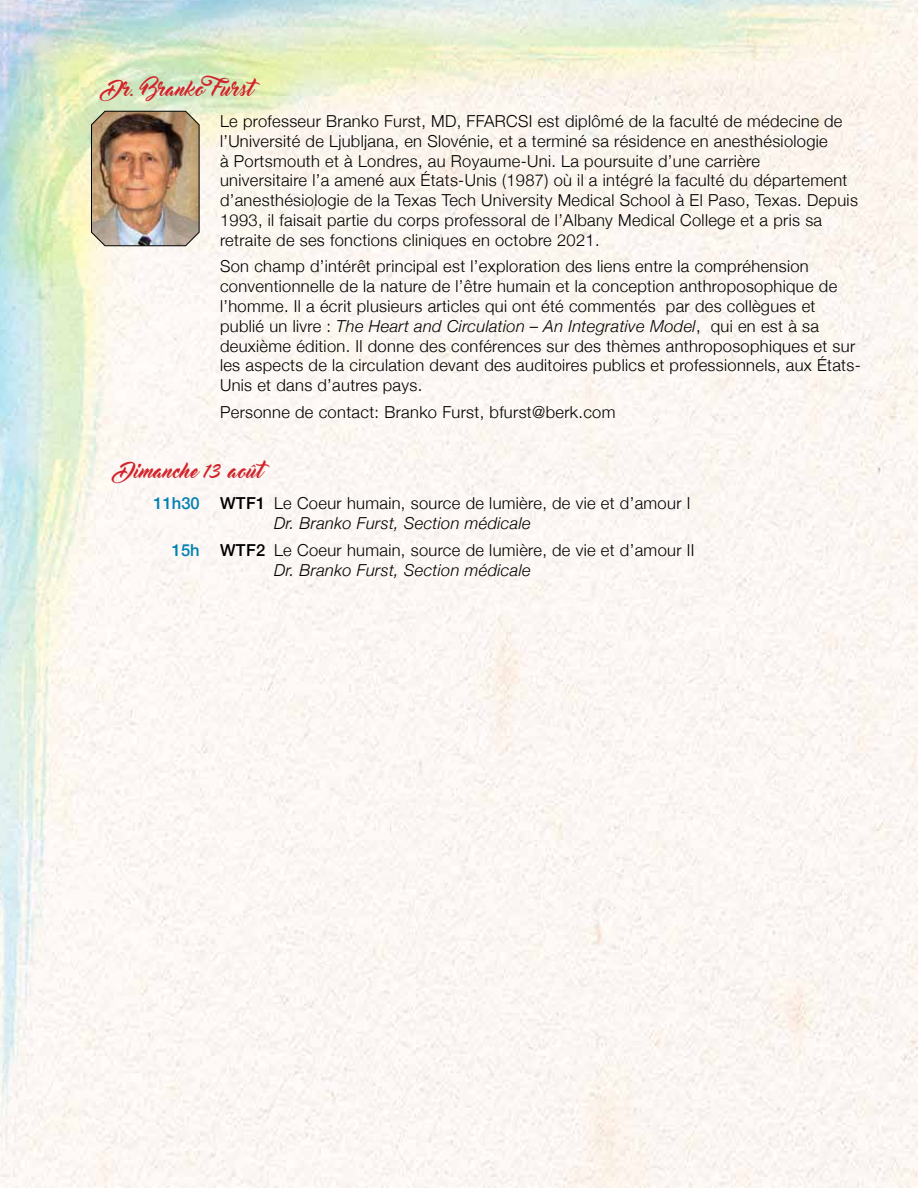
<style>
.page{position:relative;width:918px;height:1188px;background:#fff}
.page>*{position:absolute;margin:0;border:0;box-sizing:border-box;transform-origin:0 0}
.t1{font:19.5px "Master Of Break";letter-spacing:.01em;color:#d2232a}
.t2{font:300 16.5px/19.8px "Helvetica Neue";letter-spacing:.02em;color:#000}
.t3{font:500 16.5px "Helvetica Neue";color:#0081b2}
.s1{font-style:italic}
.s2{font-weight:500}
</style>
<div class="page">
<img style="left:0;top:0;width:918px;height:1188px">
<img style="left:91px;top:111px;width:109px;height:135px">
<p class="t1" style="left:108px;top:77px;width:145px">Dr. Branko Furst</p>
<p class="t2" style="left:220px;top:110px;width:639px">Le professeur Branko Furst, MD, FFARCSI est diplômé de la faculté de médecine de l’Université de Ljubljana, en Slovénie, et a terminé sa résidence en anesthésiologie<br>à Portsmouth et à Londres, au Royaume-Uni. La poursuite d’une carrière<br>universitaire l’a amené aux États-Unis (1987) où il a intégré la faculté du département d’anesthésiologie de la Texas Tech University Medical School à El Paso, Texas. Depuis 1993, il faisait partie du corps professoral de l’Albany Medical College et a pris sa retraite de ses fonctions cliniques en octobre 2021.</p>
<p class="t2" style="left:220px;top:255px;width:642px">Son champ d’intérêt principal est l’exploration des liens entre la compréhension conventionnelle de la nature de l’être humain et la conception anthroposophique de l’homme. Il a écrit plusieurs articles qui ont été commentés par des collègues et publié un livre : <span class="s1">The Heart and Circulation – An Integrative Model</span>, qui en est à sa deuxième édition. Il donne des conférences sur des thèmes anthroposophiques et sur les aspects de la circulation devant des auditoires publics et professionnels, aux États-Unis et dans d’autres pays.</p>
<p class="t2" style="left:220px;top:401px;width:397px">Personne de contact: Branko Furst, bfurst@berk.com</p>
<p class="t1" style="left:120px;top:460px;width:143px">Dimanche 13 août</p>
<p class="t3" style="left:154px;top:490px;width:48px">11h30</p>
<p class="t3" style="left:172px;top:537px;width:29px">15h</p>
<p class="t2" style="left:274px;top:492px;width:418px;text-indent:-54px"><span class="s2">WTF1</span> Le Coeur humain, source de lumière, de vie et d’amour I<br><span class="s1">Dr. Branko Furst, Section médicale</span></p>
<p class="t2" style="left:274px;top:539px;width:422px;text-indent:-54px"><span class="s2">WTF2</span> Le Coeur humain, source de lumière, de vie et d’amour II<br><span class="s1">Dr. Branko Furst, Section médicale</span></p>
</div>
